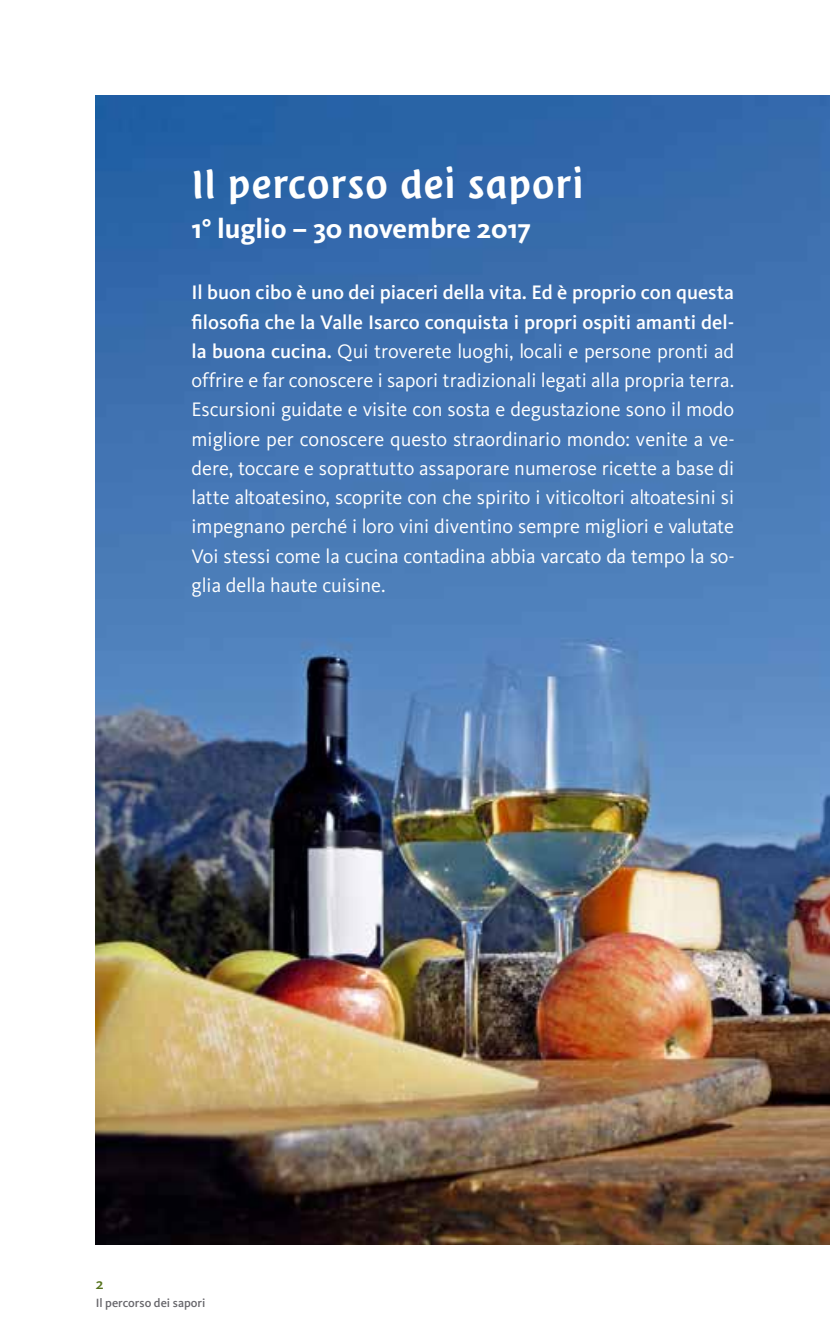
<style>
.page{position:relative;width:830px;height:1340px;background:#fff}
.page>*{position:absolute;margin:0;border:0;box-sizing:border-box;transform-origin:0 0}
.t1{font:45px "Suedtirol";color:#fff}
.t2{font:700 28.12px "Kievit";color:#fff}
.t3{font:20.25px/29.2px "Kievit";color:#fff;text-align:justify}
.t4{font:500 15.75px "Kievit";color:#56731d}
.t5{font:500 12.38px "Kievit";color:#68676c}
.s1{font-weight:500}
</style>
<div class="page">
<img style="left:96px;top:96px;width:733px;height:1148px">
<h1 class="t1" style="left:191px;top:158px;width:394px">Il percorso dei sapori</h1>
<h2 class="t2" style="left:191px;top:212px;width:341px">1° luglio – 30 novembre 2017</h2>
<p class="t3" style="left:191px;top:278px;width:544px"><span class="s1">Il buon cibo è uno dei piaceri della vita. Ed è proprio con questa filosofia che la Valle Isarco conquista i propri ospiti amanti del&shy;la buona cucina.</span> Qui troverete luoghi, locali e persone pronti ad offrire e far conoscere i sapori tradizionali legati alla propria terra.<br>Escursioni guidate e visite con sosta e degustazione sono il modo migliore per conoscere questo straordinario mondo: venite a ve&shy;dere, toccare e soprattutto assaporare numerose ricette a base di latte altoatesino, scoprite con che spirito i viticoltori altoatesini si impegnano perché i loro vini diventino sempre migliori e valutate Voi stessi come la cucina contadina abbia varcato da tempo la so&shy;glia della haute cuisine.</p>
<p class="t4" style="left:96px;top:1274px;width:9px">2</p>
<p class="t5" style="left:96px;top:1295px;width:111px">Il percorso dei sapori</p>
</div>
